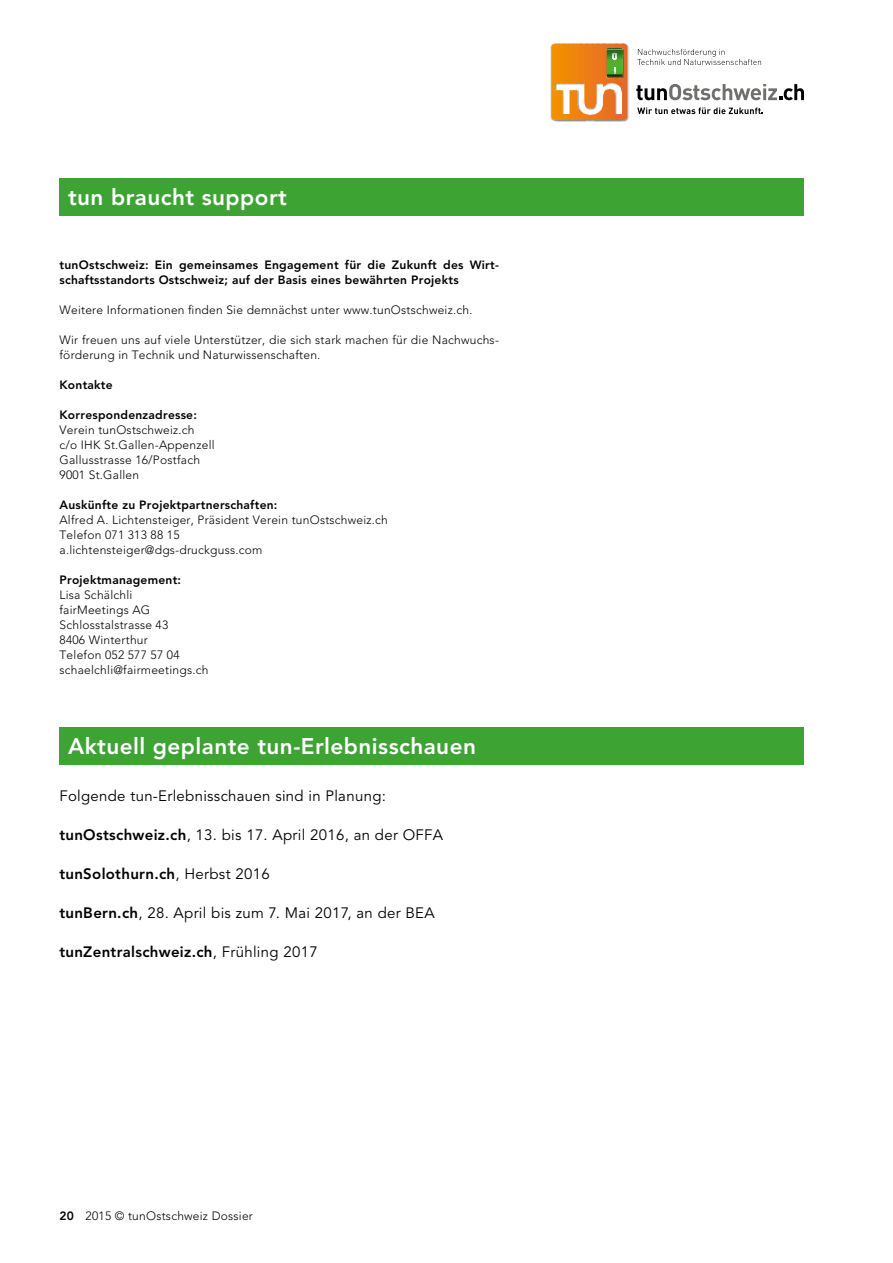
<style>
.page{position:relative;width:893px;height:1263px;background:#fff}
.page>*{position:absolute;margin:0;border:0;box-sizing:border-box;transform-origin:0 0}
.t1{font:800 22.5px "Avenir";letter-spacing:.02em;color:#fff}
.t2{font:15px "Avenir";letter-spacing:.02em;color:#000}
.t3{font:800 15px "Avenir";letter-spacing:.02em;color:#000}
.t4{font:300 12px/15px "Avenir";letter-spacing:.02em;color:#000}
.t5{font:800 12px/15px "Avenir";letter-spacing:.02em;color:#000}
.s1{font-weight:800}
.s2{font-weight:400}
</style>
<div class="page">
<div style="left:60px;top:179px;width:744px;height:37px;background:#3da434"></div>
<div style="left:60px;top:728px;width:744px;height:37px;background:#3da434"></div>
<img style="left:550px;top:43px;width:79px;height:7px">
<img style="left:550px;top:50px;width:7px;height:72px">
<img style="left:623px;top:50px;width:6px;height:72px">
<img style="left:557px;top:120px;width:29px;height:2px">
<img style="left:594px;top:120px;width:29px;height:2px">
<img style="left:586px;top:120px;width:8px;height:2px">
<hr style="left:551px;top:44px;width:2px;height:76px;background:#f39200">
<hr style="left:553px;top:44px;width:1px;height:76px;background:#f39100">
<hr style="left:554px;top:44px;width:1px;height:76px;background:#f39000">
<hr style="left:555px;top:44px;width:1px;height:76px;background:#f39000">
<hr style="left:556px;top:44px;width:3px;height:76px;background:#f38f00">
<hr style="left:559px;top:44px;width:1px;height:76px;background:#f28e00">
<hr style="left:560px;top:44px;width:1px;height:76px;background:#f18d00">
<hr style="left:561px;top:44px;width:1px;height:76px;background:#f18c00">
<hr style="left:562px;top:44px;width:3px;height:76px;background:#f18b00">
<hr style="left:565px;top:44px;width:1px;height:76px;background:#f18a00">
<hr style="left:566px;top:44px;width:1px;height:76px;background:#f08a01">
<hr style="left:567px;top:44px;width:1px;height:76px;background:#f08902">
<hr style="left:568px;top:44px;width:3px;height:76px;background:#f08805">
<hr style="left:571px;top:44px;width:1px;height:76px;background:#f08705">
<hr style="left:572px;top:44px;width:1px;height:76px;background:#ef8609">
<hr style="left:573px;top:44px;width:1px;height:76px;background:#ef8509">
<hr style="left:574px;top:44px;width:3px;height:76px;background:#ef850c">
<hr style="left:577px;top:44px;width:1px;height:76px;background:#ef840f">
<hr style="left:578px;top:44px;width:1px;height:76px;background:#ee830f">
<hr style="left:579px;top:44px;width:1px;height:76px;background:#ee8210">
<hr style="left:580px;top:44px;width:2px;height:76px;background:#ee8112">
<hr style="left:582px;top:44px;width:1px;height:76px;background:#ee8012">
<hr style="left:583px;top:44px;width:1px;height:76px;background:#ee8114">
<hr style="left:584px;top:44px;width:1px;height:76px;background:#ed8014">
<hr style="left:585px;top:44px;width:1px;height:76px;background:#ed7e14">
<hr style="left:586px;top:44px;width:1px;height:76px;background:#ed7e16">
<hr style="left:587px;top:44px;width:2px;height:76px;background:#ec7d16">
<hr style="left:589px;top:44px;width:1px;height:76px;background:#ec7d17">
<hr style="left:590px;top:44px;width:1px;height:76px;background:#ec7c18">
<hr style="left:591px;top:44px;width:2px;height:76px;background:#ec7b18">
<hr style="left:593px;top:44px;width:1px;height:76px;background:#eb7a1a">
<hr style="left:594px;top:44px;width:1px;height:76px;background:#eb791a">
<hr style="left:595px;top:44px;width:1px;height:76px;background:#eb791b">
<hr style="left:596px;top:44px;width:1px;height:76px;background:#eb791b">
<hr style="left:597px;top:44px;width:1px;height:76px;background:#ea781b">
<hr style="left:598px;top:44px;width:2px;height:76px;background:#ea771d">
<hr style="left:600px;top:44px;width:1px;height:76px;background:#ea761d">
<hr style="left:601px;top:44px;width:1px;height:76px;background:#ea761e">
<hr style="left:602px;top:44px;width:1px;height:76px;background:#e9751e">
<hr style="left:603px;top:44px;width:1px;height:76px;background:#e9741e">
<hr style="left:604px;top:44px;width:2px;height:76px;background:#e9731f">
<hr style="left:606px;top:44px;width:1px;height:76px;background:#e9721f">
<hr style="left:607px;top:44px;width:2px;height:76px;background:#e87120">
<hr style="left:609px;top:44px;width:2px;height:76px;background:#e87020">
<hr style="left:611px;top:44px;width:1px;height:76px;background:#e87021">
<hr style="left:612px;top:44px;width:1px;height:76px;background:#e86f21">
<hr style="left:613px;top:44px;width:2px;height:76px;background:#e76e22">
<hr style="left:615px;top:44px;width:2px;height:76px;background:#e76d22">
<hr style="left:617px;top:44px;width:1px;height:76px;background:#e76c23">
<hr style="left:618px;top:44px;width:1px;height:76px;background:#e76b23">
<hr style="left:619px;top:44px;width:2px;height:76px;background:#e66a24">
<hr style="left:621px;top:44px;width:2px;height:76px;background:#e66a24">
<hr style="left:623px;top:44px;width:1px;height:76px;background:#e66925">
<hr style="left:624px;top:44px;width:1px;height:76px;background:#e66825">
<hr style="left:625px;top:44px;width:2px;height:76px;background:#e56726">
<img style="left:607px;top:48px;width:17px;height:8px">
<img style="left:622px;top:56px;width:2px;height:22px">
<svg style="left:607px;top:49px;width:15px;height:29px"></svg>
<svg style="left:637px;top:107px;width:126px;height:7px"></svg>
<svg style="left:636px;top:84px;width:168px;height:16px"></svg>
<svg style="left:637px;top:49px;width:124px;height:16px"></svg>
<h1 class="t1" style="left:68px;top:184px;width:220px">tun braucht support</h1>
<p class="t5" style="left:60px;top:258px;width:441px">tunOstschweiz: Ein gemeinsames Engagement für die Zukunft des Wirt&shy;schaftsstandorts Ostschweiz; auf der Basis eines bewährten Projekts</p>
<p class="t4" style="left:60px;top:303px;width:414px">Weitere Informationen finden Sie demnächst unter www.tunOstschweiz.ch.</p>
<p class="t4" style="left:60px;top:333px;width:441px">Wir freuen uns auf viele Unterstützer, die sich stark machen für die Nachwuchs&shy;förderung in Technik und Naturwissenschaften.</p>
<p class="t5" style="left:60px;top:378px;width:55px">Kontakte</p>
<p class="t5" style="left:60px;top:408px;width:139px">Korrespondenzadresse:</p>
<p class="t4" style="left:60px;top:423px;width:157px">Verein tunOstschweiz.ch c/o IHK St.Gallen-Appenzell<br>Gallusstrasse 16/Postfach<br>9001 St.Gallen</p>
<p class="t5" style="left:60px;top:498px;width:219px">Auskünfte zu Projektpartnerschaften:</p>
<p class="t4" style="left:60px;top:513px;width:330px">Alfred A. Lichtensteiger, Präsident Verein tunOstschweiz.ch<br>Telefon 071 313 88 15<br>a.lichtensteiger@dgs-druckguss.com</p>
<p class="t5" style="left:60px;top:573px;width:123px">Projektmanagement:</p>
<p class="t4" style="left:60px;top:588px;width:150px">Lisa Schälchli<br>fairMeetings AG<br>Schlosstalstrasse 43<br>8406 Winterthur<br>Telefon 052 577 57 04 schaelchli@fairmeetings.ch</p>
<h1 class="t1" style="left:68px;top:733px;width:409px">Aktuell geplante tun-Erlebnisschauen</h1>
<p class="t2" style="left:59px;top:787px;width:328px">Folgende tun-Erlebnisschauen sind in Planung:</p>
<p class="t2" style="left:59px;top:826px;width:385px"><span class="s1">tunOstschweiz.ch</span>, 13. bis 17. April 2016, an der OFFA</p>
<p class="t3" style="left:59px;top:864px;width:212px">tunSolothurn.ch<span class="s2">, Herbst 2016</span></p>
<p class="t2" style="left:59px;top:904px;width:377px"><span class="s1">tunBern.ch</span>, 28. April bis zum 7. Mai 2017, an der BEA</p>
<p class="t3" style="left:59px;top:942px;width:260px">tunZentralschweiz.ch<span class="s2">, Frühling 2017</span></p>
<p class="t4" style="left:60px;top:1209px;width:195px"><span class="s1">20</span> 2015 © tunOstschweiz Dossier</p>
</div>
